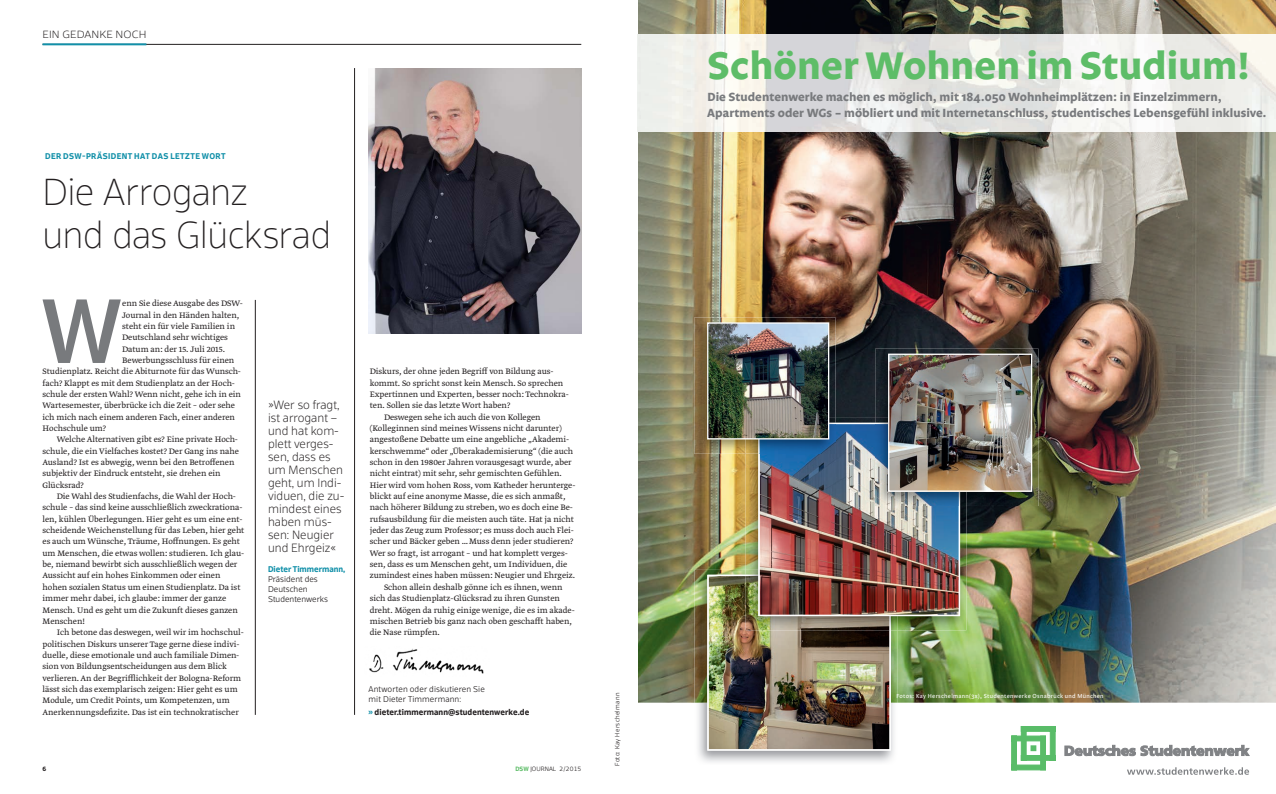
<style>
.page{position:relative;width:1276px;height:794px;background:#fff}
.page>*{position:absolute;margin:0;border:0;box-sizing:border-box;transform-origin:0 0}
.t1{font:500 87.1px "Scuba OT";color:#787a7d}
.t2{font:700 39.3px "Legato";letter-spacing:.005em;color:#5ebd68}
.t3{font:100 36px/43px "Scuba OT";letter-spacing:-.015em;color:#231f20}
.t4{font:700 12.1px/15.1px "Legato";letter-spacing:.005em;color:#787a7d}
.t5{font:300 expanded 11.5px/13px "Scuba OT";color:#231f20}
.t6{font:300 expanded 10px "Scuba OT";letter-spacing:.01em;color:#231f20;scale:1.1 1}
.t7{font:9.3px "Greta Text Std Light Plus";color:#231f20}
.t8{font:300 8px/10px "Scuba OT";letter-spacing:.01em;color:#231f20}
.t9{font:700 8px "Scuba OT";letter-spacing:.01em;color:#231f20}
.t10{font:700 8px "Scuba OT";letter-spacing:.045em;color:#1290a9}
.t11{font:700 8px "Scuba OT";color:#1290a9}
.t12{font:6px "Legato";letter-spacing:.045em;color:#fff}
.t13{font:300 6px "Scuba OT";letter-spacing:.05em;color:#231f20}
.t14{font:300 6px "Scuba OT";letter-spacing:.01em;color:#231f20}
.t15{font:700 6px "Scuba OT";color:#231f20}
.s1{color:#1290a9}
.s2{font-weight:700;color:#5ebd68}
</style>
<div class="page">
<img style="left:369px;top:68px;width:212px;height:266px">
<hr style="left:43px;top:44px;width:538px;height:1px;background:#231f20">
<hr style="left:43px;top:43px;width:103px;height:2px;background:#1290a9">
<hr style="left:255px;top:300px;width:1px;height:415px;background:#231f20">
<img style="left:369px;top:649px;width:115px;height:25px">
<hr style="left:354px;top:68px;width:1px;height:647px;background:#231f20">
<img style="left:638px;top:0;width:638px;height:702px">
<img style="left:638px;top:35px;width:638px;height:97px">
<img style="left:694px;top:570px;width:200px;height:192px">
<img style="left:835px;top:418px;width:131px;height:212px">
<img style="left:707px;top:423px;width:253px;height:327px">
<img style="left:875px;top:349px;width:163px;height:157px">
<img style="left:875px;top:423px;width:85px;height:83px">
<img style="left:890px;top:355px;width:140px;height:135px">
<div style="left:888px;top:353px;width:144px;height:139px;border:1px solid #fff"></div>
<img style="left:694px;top:317px;width:141px;height:137px">
<img style="left:745px;top:418px;width:90px;height:36px">
<img style="left:758px;top:423px;width:77px;height:31px">
<img style="left:709px;top:324px;width:118px;height:113px">
<div style="left:707px;top:322px;width:122px;height:117px;border:1px solid #fff"></div>
<svg style="left:1127px;top:767px;width:122px;height:8px"></svg>
<svg style="left:1064px;top:745px;width:185px;height:11px"></svg>
<svg style="left:1011px;top:726px;width:44px;height:44px"></svg>
<p class="t6" style="left:43px;top:28px;width:96px">EIN GEDANKE NOCH</p>
<p class="t10" style="left:45px;top:151px;width:182px">DER DSW-PRÄSIDENT HAT DAS LETZTE WORT</p>
<h3 class="t3" style="left:42px;top:170px;width:290px">Die Arroganz<br>und das Glücksrad</h3>
<h1 class="t1" style="left:41px;top:278px;width:83px">W</h1>
<p class="t7" style="left:122px;top:298px;width:122px">enn Sie diese Ausgabe des DSW-</p>
<p class="t7" style="left:122px;top:309px;width:118px">Journal in den Händen halten,</p>
<p class="t7" style="left:122px;top:321px;width:114px">steht ein für viele Familien in</p>
<p class="t7" style="left:122px;top:332px;width:107px">Deutschland sehr wichtiges</p>
<p class="t7" style="left:122px;top:343px;width:104px">Datum an: der 15. Juli 2015.</p>
<p class="t7" style="left:122px;top:355px;width:114px">Bewerbungsschluss für einen</p>
<p class="t7" style="left:43px;top:366px;width:200px">Studienplatz. Reicht die Abiturnote für das Wunsch-</p>
<p class="t7" style="left:43px;top:377px;width:194px">fach? Klappt es mit dem Studienplatz an der Hoch-</p>
<p class="t7" style="left:43px;top:389px;width:200px">schule der ersten Wahl? Wenn nicht, gehe ich in ein</p>
<p class="t7" style="left:43px;top:400px;width:194px">Wartesemester, überbrücke ich die Zeit – oder sehe</p>
<p class="t7" style="left:43px;top:411px;width:194px">ich mich nach einem anderen Fach, einer anderen</p>
<p class="t7" style="left:43px;top:423px;width:65px">Hochschule um?</p>
<p class="t7" style="left:57px;top:434px;width:183px">Welche Alternativen gibt es? Eine private Hoch-</p>
<p class="t7" style="left:43px;top:445px;width:198px">schule, die ein Vielfaches kostet? Der Gang ins nahe</p>
<p class="t7" style="left:43px;top:457px;width:193px">Ausland? Ist es abwegig, wenn bei den Betroffenen</p>
<p class="t7" style="left:43px;top:468px;width:180px">subjektiv der Eindruck entsteht, sie drehen ein</p>
<p class="t7" style="left:43px;top:479px;width:43px">Glücksrad?</p>
<p class="t7" style="left:57px;top:491px;width:181px">Die Wahl des Studienfachs, die Wahl der Hoch-</p>
<p class="t7" style="left:43px;top:502px;width:201px">schule – das sind keine ausschließlich zweckrationa-</p>
<p class="t7" style="left:43px;top:513px;width:202px">len, kühlen Überlegungen. Hier geht es um eine ent-</p>
<p class="t7" style="left:43px;top:525px;width:203px">scheidende Weichenstellung für das Leben, hier geht</p>
<p class="t7" style="left:43px;top:536px;width:199px">es auch um Wünsche, Träume, Hoffnungen. Es geht</p>
<p class="t7" style="left:43px;top:547px;width:203px">um Menschen, die etwas wollen: studieren. Ich glau-</p>
<p class="t7" style="left:43px;top:559px;width:196px">be, niemand bewirbt sich ausschließlich wegen der</p>
<p class="t7" style="left:43px;top:570px;width:179px">Aussicht auf ein hohes Einkommen oder einen</p>
<p class="t7" style="left:43px;top:581px;width:199px">hohen sozialen Status um einen Studienplatz. Da ist</p>
<p class="t7" style="left:43px;top:593px;width:185px">immer mehr dabei, ich glaube: immer der ganze</p>
<p class="t7" style="left:43px;top:604px;width:197px">Mensch. Und es geht um die Zukunft dieses ganzen</p>
<p class="t7" style="left:43px;top:615px;width:44px">Menschen!</p>
<p class="t7" style="left:57px;top:627px;width:189px">Ich betone das deswegen, weil wir im hochschul-</p>
<p class="t7" style="left:43px;top:638px;width:199px">politischen Diskurs unserer Tage gerne diese indivi-</p>
<p class="t7" style="left:43px;top:649px;width:198px">duelle, diese emotionale und auch familiale Dimen-</p>
<p class="t7" style="left:43px;top:661px;width:186px">sion von Bildungsentscheidungen aus dem Blick</p>
<p class="t7" style="left:43px;top:672px;width:200px">verlieren. An der Begrifflichkeit der Bologna-Reform</p>
<p class="t7" style="left:43px;top:683px;width:197px">lässt sich das exemplarisch zeigen: Hier geht es um</p>
<p class="t7" style="left:43px;top:695px;width:189px">Module, um Credit Points, um Kompetenzen, um</p>
<p class="t7" style="left:43px;top:706px;width:198px">Anerkennungsdefizite. Das ist ein technokratischer</p>
<p class="t5" style="left:268px;top:398px;width:78px">»Wer so fragt, ist arrogant – und hat kom&shy;plett verges&shy;sen, dass es um Menschen geht, um Indi&shy;viduen, die zu&shy;mindest eines haben müs&shy;sen: Neugier und Ehrgeiz«</p>
<p class="t11" style="left:268px;top:564px;width:79px">Dieter Timmermann,</p>
<p class="t8" style="left:268px;top:573px;width:62px">Präsident des<br>Deutschen<br>Studentenwerks</p>
<p class="t7" style="left:370px;top:366px;width:185px">Diskurs, der ohne jeden Begriff von Bildung aus-</p>
<p class="t7" style="left:370px;top:377px;width:195px">kommt. So spricht sonst kein Mensch. So sprechen</p>
<p class="t7" style="left:370px;top:389px;width:200px">Expertinnen und Experten, besser noch: Technokra-</p>
<p class="t7" style="left:370px;top:400px;width:142px">ten. Sollen sie das letzte Wort haben?</p>
<p class="t7" style="left:384px;top:411px;width:158px">Deswegen sehe ich auch die von Kollegen</p>
<p class="t7" style="left:370px;top:423px;width:194px">(Kolleginnen sind meines Wissens nicht darunter)</p>
<p class="t7" style="left:370px;top:434px;width:201px">angestoßene Debatte um eine angebliche „Akademi-</p>
<p class="t7" style="left:370px;top:445px;width:205px">kerschwemme“ oder „Überakademisierung“ (die auch</p>
<p class="t7" style="left:370px;top:457px;width:203px">schon in den 1980er Jahren vorausgesagt wurde, aber</p>
<p class="t7" style="left:370px;top:468px;width:193px">nicht eintrat) mit sehr, sehr gemischten Gefühlen.</p>
<p class="t7" style="left:370px;top:479px;width:207px">Hier wird vom hohen Ross, vom Katheder herunterge-</p>
<p class="t7" style="left:370px;top:491px;width:197px">blickt auf eine anonyme Masse, die es sich anmaßt,</p>
<p class="t7" style="left:370px;top:502px;width:205px">nach höherer Bildung zu streben, wo es doch eine Be-</p>
<p class="t7" style="left:370px;top:513px;width:206px">rufsausbildung für die meisten auch täte. Hat ja nicht</p>
<p class="t7" style="left:370px;top:525px;width:206px">jeder das Zeug zum Professor; es muss doch auch Flei-</p>
<p class="t7" style="left:370px;top:536px;width:205px">scher und Bäcker geben … Muss denn jeder studieren?</p>
<p class="t7" style="left:370px;top:547px;width:200px">Wer so fragt, ist arrogant – und hat komplett verges-</p>
<p class="t7" style="left:370px;top:559px;width:199px">sen, dass es um Menschen geht, um Individuen, die</p>
<p class="t7" style="left:370px;top:570px;width:207px">zumindest eines haben müssen: Neugier und Ehrgeiz.</p>
<p class="t7" style="left:384px;top:581px;width:180px">Schon allein deshalb gönne ich es ihnen, wenn</p>
<p class="t7" style="left:370px;top:593px;width:192px">sich das Studienplatz-Glücksrad zu ihren Gunsten</p>
<p class="t7" style="left:370px;top:604px;width:206px">dreht. Mögen da ruhig einige wenige, die es im akade-</p>
<p class="t7" style="left:370px;top:615px;width:204px">mischen Betrieb bis ganz nach oben geschafft haben,</p>
<p class="t7" style="left:370px;top:627px;width:71px">die Nase rümpfen.</p>
<p class="t8" style="left:369px;top:684px;width:118px">Antworten oder diskutieren Sie mit Dieter Timmermann:</p>
<p class="t9" style="left:369px;top:707px;width:162px"><span class="s1">»</span> dieter.timmermann@studentenwerke.de</p>
<p class="t15" style="left:43px;top:765px;width:5px">6</p>
<p class="t14" style="left:515px;top:765px;width:67px"><span class="s2">DSW</span> JOURNAL 2/2015</p>
<p class="t13" style="left:614px;top:766px;width:75px;rotate:-90deg">Foto: Kay Herschelmann</p>
<h2 class="t2" style="left:707px;top:42px;width:544px">Schöner Wohnen im Studium!</h2>
<h3 class="t4" style="left:707px;top:90px;width:561px">Die Studentenwerke machen es möglich, mit 184.050 Wohnheimplätzen: in Einzelzimmern,<br>Apartments oder WGs – möbliert und mit Internetanschluss, studentisches Lebensgefühl inklusive.</h3>
<p class="t12" style="left:896px;top:692px;width:209px">Fotos: Kay Herschelmann(3x), Studentenwerke Osnabrück und München</p>
</div>
